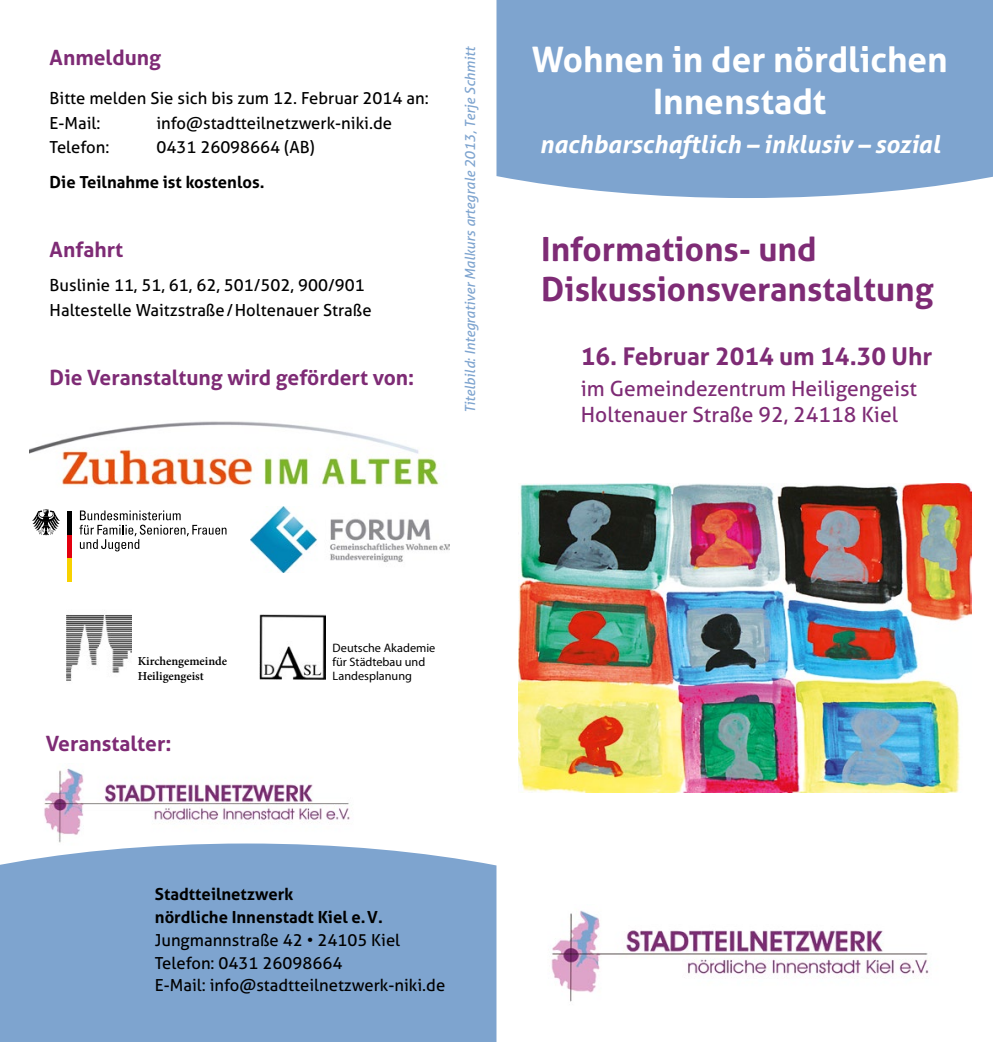
<style>
.page{position:relative;width:993px;height:1042px;background:#fff}
.page>*{position:absolute;margin:0;border:0;box-sizing:border-box;transform-origin:0 0}
.t1{font:700 35px/42px "Aller";color:#fff;text-align:center}
.t2{font:700 33.25px/39.9px "Aller";color:#7e2b75}
.t3{font:italic 700 24.5px "Aller";color:#fff}
.t4{font:700 24.5px "Aller";color:#7e2b75}
.t5{font:700 21px "Aller";color:#7e2b75}
.t6{font:21px/26.2px "Aller";color:#7e2b75}
.t7{font:16.62px/24.5px "Aller";color:#000}
.t8{font:700 16.62px/22.8px "Aller";color:#000}
.t9{font:italic 14px "Aller";color:#7ea4cf}
.t10{font:12.25px/14px "Myriad Pro";color:#000}
.t11{font:600 12.25px/14.7px "Minion Pro";letter-spacing:-.005em;color:#000}
</style>
<div class="page">
<img style="left:44px;top:768px;width:306px;height:75px">
<div style="left:496px;top:0;width:496px;height:198px;background:#7ea4cf"></div>
<img style="left:66px;top:613px;width:66px;height:68px">
<img style="left:259px;top:615px;width:66px;height:65px">
<div style="left:0;top:843px;width:496px;height:199px;background:#7ea4cf"></div>
<img style="left:551px;top:910px;width:378px;height:92px">
<img style="left:518px;top:483px;width:452px;height:309px">
<img style="left:29px;top:421px;width:411px;height:65px">
<svg style="left:79px;top:510px;width:147px;height:41px"></svg>
<hr style="left:67px;top:558px;width:4px;height:24px;background:#f8d200">
<hr style="left:67px;top:534px;width:4px;height:24px;background:#e3000f">
<hr style="left:67px;top:510px;width:4px;height:24px;background:#000">
<svg style="left:32px;top:509px;width:28px;height:26px"></svg>
<img style="left:251px;top:506px;width:198px;height:66px">
<p class="t5" style="left:50px;top:44px;width:113px">Anmeldung</p>
<p class="t7" style="left:50px;top:86px;width:380px">Bitte melden Sie sich bis zum 12. Februar 2014 an:<br>E-Mail:</p>
<p class="t7" style="left:156px;top:111px;width:237px">info@stadtteilnetzwerk-niki.de</p>
<p class="t7" style="left:50px;top:135px;width:61px">Telefon:</p>
<p class="t7" style="left:156px;top:135px;width:160px">0431 26098664 (AB)</p>
<p class="t8" style="left:50px;top:170px;width:216px">Die Teilnahme ist kostenlos.</p>
<p class="t5" style="left:50px;top:236px;width:75px">Anfahrt</p>
<p class="t7" style="left:50px;top:273px;width:323px">Buslinie 11, 51, 61, 62, 501/502, 900/901<br>Haltestelle Waitzstraße/Holtenauer Straße</p>
<p class="t5" style="left:50px;top:364px;width:366px">Die Veranstaltung wird gefördert von:</p>
<p class="t9" style="left:461px;top:413px;width:368px;rotate:-90deg">Titelbild: Integrativer Malkurs artegrale 2013, Terje Schmitt</p>
<h1 class="t1" style="left:531px;top:38px;width:417px">Wohnen in der nördlichen<br>Innenstadt</h1>
<h3 class="t3" style="left:539px;top:129px;width:402px">nachbarschaftlich – inklusiv – sozial</h3>
<h2 class="t2" style="left:541px;top:229px;width:394px">Informations- und<br>Diskussionsveranstaltung</h2>
<h3 class="t4" style="left:580px;top:341px;width:353px">16. Februar 2014 um 14.30 Uhr</h3>
<p class="t6" style="left:580px;top:375px;width:337px">im Gemeindezentrum Heiligengeist<br>Holtenauer Straße 92, 24118 Kiel</p>
<p class="t11" style="left:138px;top:653px;width:91px">Kirchengemeinde<br>Heiligengeist</p>
<p class="t5" style="left:46px;top:730px;width:127px">Veranstalter:</p>
<p class="t10" style="left:332px;top:641px;width:104px">Deutsche Akademie für Städtebau und<br>Landesplanung</p>
<p class="t8" style="left:155px;top:883px;width:229px">Stadtteilnetzwerk<br>nördliche Innenstadt Kiel e.V.</p>
<p class="t7" style="left:155px;top:928px;width:292px;line-height:22.8px">Jungmannstraße 42 • 24105 Kiel<br>Telefon: 0431 26098664<br>E-Mail: info@stadtteilnetzwerk-niki.de</p>
</div>
